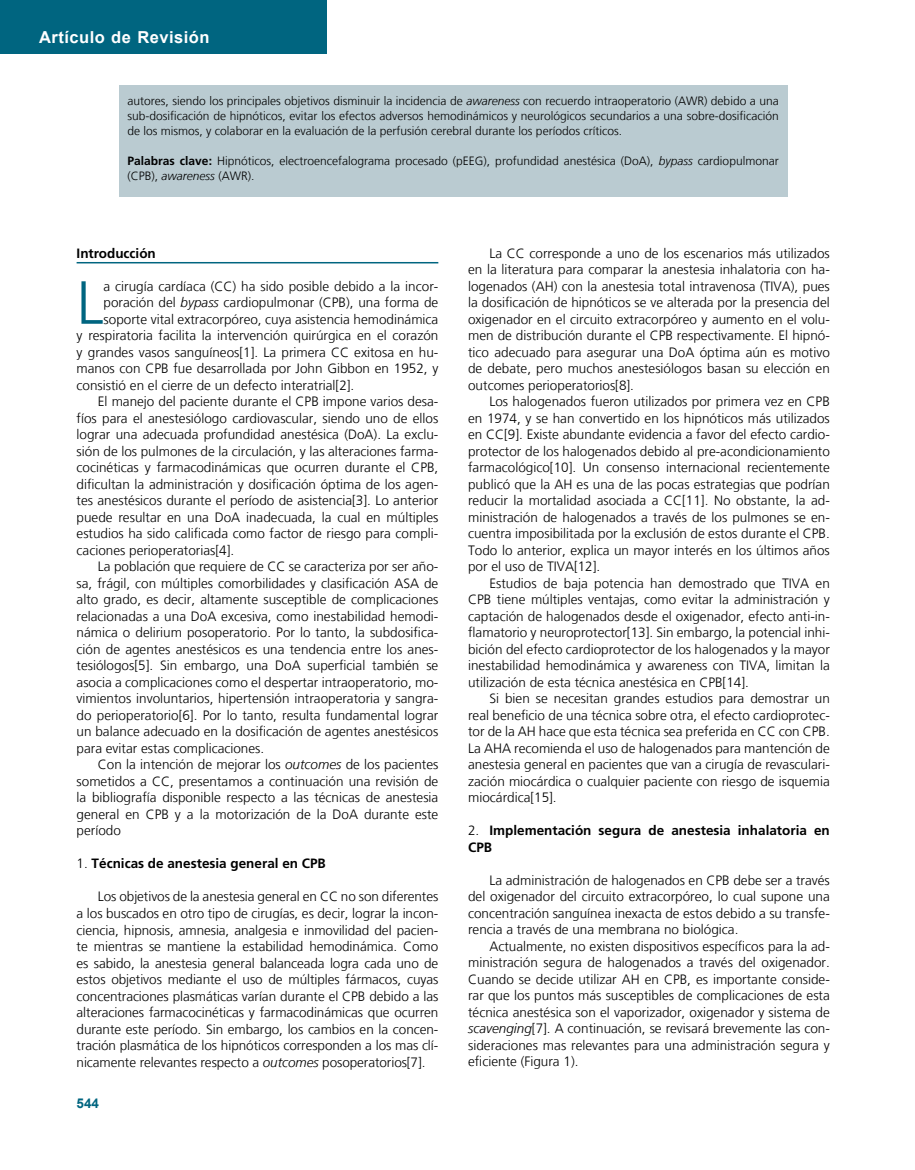
<style>
.page{position:relative;width:915px;height:1170px;background:#fff}
.page>*{position:absolute;margin:0;border:0;box-sizing:border-box;transform-origin:0 0}
.t1{font:300 60.75px "Frutiger LT";color:#006580}
.t2{font:700 16.5px "Arial";letter-spacing:.03em;color:#fff}
.t3{font:300 13.5px/16.5px "Frutiger LT";color:#000;text-align:justify}
.t4{font:700 13.5px/16.5px "Frutiger";color:#000}
.t5{font:700 13.5px "Arial";color:#006580}
.t6{font:300 12px/15px "Frutiger LT";color:#000;text-align:justify}
.s1{font-style:italic}
.s2{font-family:"Frutiger";font-weight:700}
.s3{font-family:"Frutiger LT";font-weight:300}
</style>
<div class="page">
<div style="left:0;top:0;width:326px;height:54px;background:#006580"></div>
<div style="left:119px;top:85px;width:668px;height:111px;background:#bacbd1"></div>
<hr style="left:77px;top:262px;width:361px;height:1px;background:#006580">
<p class="t2" style="left:39px;top:26px;width:172px">Artículo de Revisión</p>
<p class="t6" style="left:127px;top:94px;width:652px">autores, siendo los principales objetivos disminuir la incidencia de <span class="s1">awareness</span> con recuerdo intraoperatorio (AWR) debido a una sub-dosificación de hipnóticos, evitar los efectos adversos hemodinámicos y neurológicos secundarios a una sobre-dosificación de los mismos, y colaborar en la evaluación de la perfusión cerebral durante los períodos críticos.</p>
<p class="t6" style="left:127px;top:154px;width:652px"><span class="s2">Palabras clave:</span> Hipnóticos, electroencefalograma procesado (pEEG), profundidad anestésica (DoA), <span class="s1">bypass</span> cardiopulmonar (CPB), <span class="s1">awareness</span> (AWR).</p>
<p class="t4" style="left:77px;top:245px;width:81px">Introducción</p>
<h1 class="t1" style="left:77px;top:268px;width:28px">L</h1>
<p class="t3" style="left:104px;top:278px;width:336px">a cirugía cardíaca (CC) ha sido posible debido a la incor-</p>
<p class="t3" style="left:104px;top:294px;width:336px">poración del <span class="s1">bypass</span> cardiopulmonar (CPB), una forma de</p>
<p class="t3" style="left:104px;top:311px;width:336px">soporte vital extracorpóreo, cuya asistencia hemodinámica</p>
<p class="t3" style="left:77px;top:327px;width:363px">y respiratoria facilita la intervención quirúrgica en el corazón</p>
<p class="t3" style="left:77px;top:344px;width:363px">y grandes vasos sanguíneos[1]. La primera CC exitosa en hu-</p>
<p class="t3" style="left:77px;top:360px;width:363px">manos con CPB fue desarrollada por John Gibbon en 1952, y</p>
<p class="t3" style="left:77px;top:377px;width:279px">consistió en el cierre de un defecto interatrial[2].</p>
<p class="t3" style="left:98px;top:393px;width:342px">El manejo del paciente durante el CPB impone varios desa-</p>
<p class="t3" style="left:77px;top:410px;width:363px">fíos para el anestesiólogo cardiovascular, siendo uno de ellos</p>
<p class="t3" style="left:77px;top:426px;width:363px">lograr una adecuada profundidad anestésica (DoA). La exclu-</p>
<p class="t3" style="left:77px;top:443px;width:363px">sión de los pulmones de la circulación, y las alteraciones farma-</p>
<p class="t3" style="left:77px;top:459px;width:363px">cocinéticas y farmacodinámicas que ocurren durante el CPB,</p>
<p class="t3" style="left:77px;top:476px;width:363px">dificultan la administración y dosificación óptima de los agen-</p>
<p class="t3" style="left:77px;top:492px;width:363px">tes anestésicos durante el período de asistencia[3]. Lo anterior</p>
<p class="t3" style="left:77px;top:509px;width:363px">puede resultar en una DoA inadecuada, la cual en múltiples</p>
<p class="t3" style="left:77px;top:525px;width:363px">estudios ha sido calificada como factor de riesgo para compli-</p>
<p class="t3" style="left:77px;top:542px;width:159px">caciones perioperatorias[4].</p>
<p class="t3" style="left:98px;top:558px;width:342px">La población que requiere de CC se caracteriza por ser año-</p>
<p class="t3" style="left:77px;top:575px;width:363px">sa, frágil, con múltiples comorbilidades y clasificación ASA de</p>
<p class="t3" style="left:77px;top:591px;width:363px">alto grado, es decir, altamente susceptible de complicaciones</p>
<p class="t3" style="left:77px;top:608px;width:363px">relacionadas a una DoA excesiva, como inestabilidad hemodi-</p>
<p class="t3" style="left:77px;top:624px;width:363px">námica o delirium posoperatorio. Por lo tanto, la subdosifica-</p>
<p class="t3" style="left:77px;top:641px;width:363px">ción de agentes anestésicos es una tendencia entre los anes-</p>
<p class="t3" style="left:77px;top:657px;width:363px">tesiólogos[5]. Sin embargo, una DoA superficial también se</p>
<p class="t3" style="left:77px;top:674px;width:363px">asocia a complicaciones como el despertar intraoperatorio, mo-</p>
<p class="t3" style="left:77px;top:690px;width:363px">vimientos involuntarios, hipertensión intraoperatoria y sangra-</p>
<p class="t3" style="left:77px;top:707px;width:363px">do perioperatorio[6]. Por lo tanto, resulta fundamental lograr</p>
<p class="t3" style="left:77px;top:723px;width:363px">un balance adecuado en la dosificación de agentes anestésicos</p>
<p class="t3" style="left:77px;top:740px;width:189px">para evitar estas complicaciones.</p>
<p class="t3" style="left:98px;top:756px;width:342px">Con la intención de mejorar los <span class="s1">outcomes</span> de los pacientes</p>
<p class="t3" style="left:77px;top:773px;width:363px">sometidos a CC, presentamos a continuación una revisión de</p>
<p class="t3" style="left:77px;top:789px;width:363px">la bibliografía disponible respecto a las técnicas de anestesia</p>
<p class="t3" style="left:77px;top:806px;width:363px">general en CPB y a la motorización de la DoA durante este</p>
<p class="t3" style="left:77px;top:822px;width:46px">período</p>
<p class="t4" style="left:77px;top:855px;width:251px"><span class="s3">1.</span> Técnicas de anestesia general en CPB</p>
<p class="t3" style="left:77px;top:888px;width:363px;text-indent:21px">Los objetivos de la anestesia general en CC no son diferentes a los buscados en otro tipo de cirugías, es decir, lograr la incon&shy;ciencia, hipnosis, amnesia, analgesia e inmovilidad del pacien&shy;te mientras se mantiene la estabilidad hemodinámica. Como es sabido, la anestesia general balanceada logra cada uno de estos objetivos mediante el uso de múltiples fármacos, cuyas concentraciones plasmáticas varían durante el CPB debido a las alteraciones farmacocinéticas y farmacodinámicas que ocurren durante este período. Sin embargo, los cambios en la concen&shy;tración plasmática de los hipnóticos corresponden a los mas clí&shy;nicamente relevantes respecto a <span class="s1">outcomes</span> posoperatorios[7].</p>
<p class="t5" style="left:77px;top:1093px;width:24px">544</p>
<p class="t3" style="left:468px;top:245px;width:363px;text-indent:21px">La CC corresponde a uno de los escenarios más utilizados en la literatura para comparar la anestesia inhalatoria con ha&shy;logenados (AH) con la anestesia total intravenosa (TIVA), pues la dosificación de hipnóticos se ve alterada por la presencia del oxigenador en el circuito extracorpóreo y aumento en el volu&shy;men de distribución durante el CPB respectivamente. El hipnó&shy;tico adecuado para asegurar una DoA óptima aún es motivo de debate, pero muchos anestesiólogos basan su elección en outcomes perioperatorios[8].</p>
<p class="t3" style="left:468px;top:393px;width:363px;text-indent:21px">Los halogenados fueron utilizados por primera vez en CPB en 1974, y se han convertido en los hipnóticos más utilizados en CC[9]. Existe abundante evidencia a favor del efecto cardio&shy;protector de los halogenados debido al pre-acondicionamiento farmacológico[10]. Un consenso internacional recientemente publicó que la AH es una de las pocas estrategias que podrían reducir la mortalidad asociada a CC[11]. No obstante, la ad&shy;ministración de halogenados a través de los pulmones se en&shy;cuentra imposibilitada por la exclusión de estos durante el CPB.<br>Todo lo anterior, explica un mayor interés en los últimos años por el uso de TIVA[12].</p>
<p class="t3" style="left:468px;top:575px;width:363px;text-indent:21px">Estudios de baja potencia han demostrado que TIVA en CPB tiene múltiples ventajas, como evitar la administración y captación de halogenados desde el oxigenador, efecto anti-in&shy;flamatorio y neuroprotector[13]. Sin embargo, la potencial inhi&shy;bición del efecto cardioprotector de los halogenados y la mayor inestabilidad hemodinámica y awareness con TIVA, limitan la utilización de esta técnica anestésica en CPB[14].</p>
<p class="t3" style="left:468px;top:690px;width:363px;text-indent:21px">Si bien se necesitan grandes estudios para demostrar un real beneficio de una técnica sobre otra, el efecto cardioprotec&shy;tor de la AH hace que esta técnica sea preferida en CC con CPB.<br>La AHA recomienda el uso de halogenados para mantención de anestesia general en pacientes que van a cirugía de revasculari&shy;zación miocárdica o cualquier paciente con riesgo de isquemia miocárdica[15].</p>
<p class="t4" style="left:468px;top:822px;width:363px"><span class="s3">2.</span> Implementación segura de anestesia inhalatoria en<br>CPB</p>
<p class="t3" style="left:468px;top:872px;width:363px;text-indent:21px">La administración de halogenados en CPB debe ser a través del oxigenador del circuito extracorpóreo, lo cual supone una concentración sanguínea inexacta de estos debido a su transfe&shy;rencia a través de una membrana no biológica.</p>
<p class="t3" style="left:468px;top:938px;width:363px;text-indent:21px">Actualmente, no existen dispositivos específicos para la ad&shy;ministración segura de halogenados a través del oxigenador.<br>Cuando se decide utilizar AH en CPB, es importante conside&shy;rar que los puntos más susceptibles de complicaciones de esta técnica anestésica son el vaporizador, oxigenador y sistema de <span class="s1">scavenging</span>[7]. A continuación, se revisará brevemente las con&shy;sideraciones mas relevantes para una administración segura y eficiente (Figura 1).</p>
</div>
